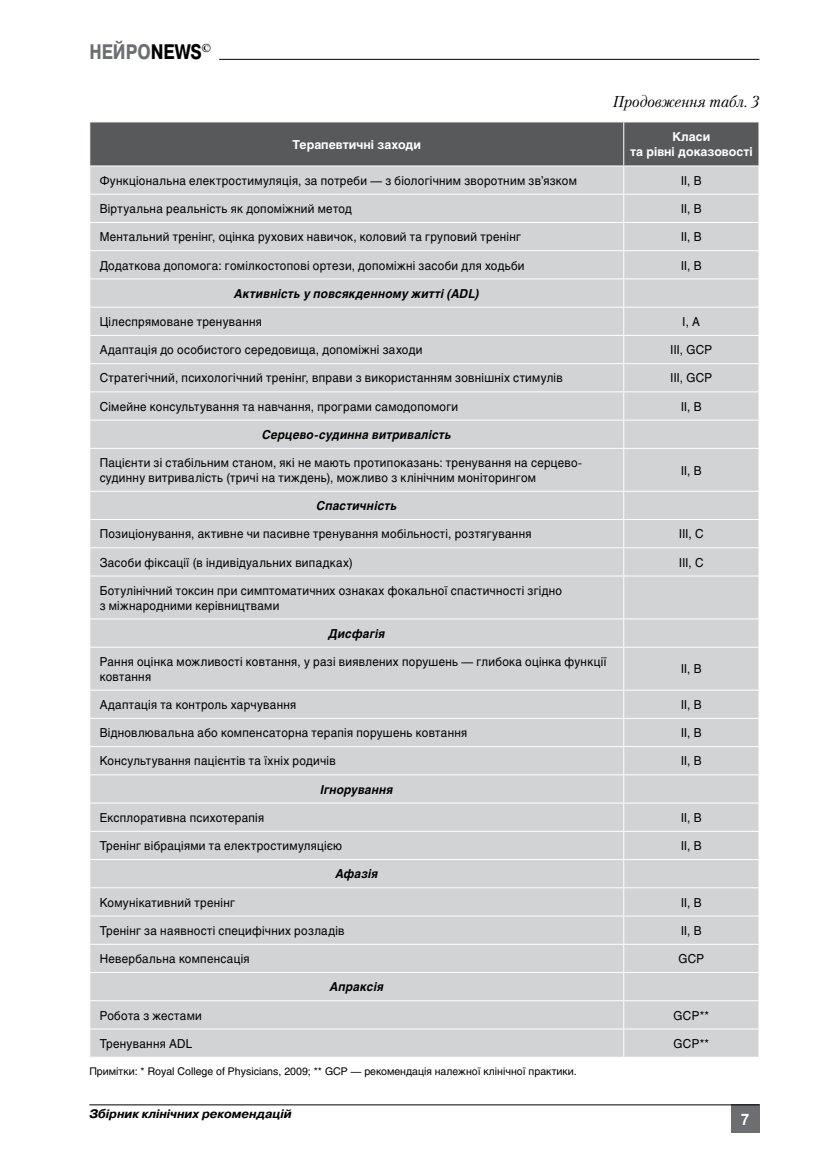
<style>
.page{position:relative;width:819px;height:1166px;background:#fff}
.page>*{position:absolute;margin:0;border:0;box-sizing:border-box;transform-origin:0 0}
.t1{font:700 21px "Pragmatica C";color:#6d6e71;scale:.8 1}
.t2{font:italic 15.75px "Petersburg C";color:#000}
.t3{font:700 15.75px "Helios C";color:#fff;scale:.9 1}
.t4{font:12.25px/14.7px "Helios C";letter-spacing:.025em;color:#000;scale:.95 1}
.t5{font:italic 700 12.25px "Helios C";letter-spacing:.025em;color:#000;scale:.95 1}
.t6{font:700 12.25px/14.7px "Helios C";color:#fff;text-align:center}
.t7{font:italic 700 12.25px "Pragmatica C";color:#000}
.t8{font:10.5px "Helios C";color:#000}
.s1{color:#000}
</style>
<div class="page">
<div style="left:731px;top:1105px;width:28px;height:28px;background:#6d6e71"></div>
<hr style="left:89px;top:1104px;width:670px;height:1px;background:#000">
<hr style="left:219px;top:59px;width:540px;height:1px;background:#000">
<div style="left:90px;top:449px;width:668px;height:608px;background:#d1d3d4"></div>
<hr style="left:623px;top:1028px;width:136px;height:1px;background:#fff">
<hr style="left:89px;top:1028px;width:534px;height:1px;background:#fff">
<hr style="left:623px;top:1000px;width:136px;height:1px;background:#fff">
<hr style="left:89px;top:1000px;width:534px;height:1px;background:#fff">
<hr style="left:623px;top:972px;width:136px;height:1px;background:#fff">
<hr style="left:89px;top:972px;width:534px;height:1px;background:#fff">
<hr style="left:623px;top:944px;width:136px;height:1px;background:#fff">
<hr style="left:89px;top:944px;width:534px;height:1px;background:#fff">
<hr style="left:623px;top:915px;width:136px;height:1px;background:#fff">
<hr style="left:89px;top:915px;width:534px;height:1px;background:#fff">
<hr style="left:623px;top:887px;width:136px;height:1px;background:#fff">
<hr style="left:89px;top:887px;width:534px;height:1px;background:#fff">
<hr style="left:623px;top:859px;width:136px;height:1px;background:#fff">
<hr style="left:89px;top:859px;width:534px;height:1px;background:#fff">
<hr style="left:623px;top:831px;width:136px;height:1px;background:#fff">
<hr style="left:89px;top:831px;width:534px;height:1px;background:#fff">
<hr style="left:623px;top:802px;width:136px;height:1px;background:#fff">
<hr style="left:89px;top:802px;width:534px;height:1px;background:#fff">
<hr style="left:623px;top:774px;width:136px;height:1px;background:#fff">
<hr style="left:89px;top:774px;width:534px;height:1px;background:#fff">
<hr style="left:623px;top:746px;width:136px;height:1px;background:#fff">
<hr style="left:89px;top:746px;width:534px;height:1px;background:#fff">
<svg style="left:758px;top:691px;width:1px;height:366px"></svg>
<hr style="left:623px;top:718px;width:136px;height:1px;background:#fff">
<svg style="left:623px;top:691px;width:1px;height:366px"></svg>
<hr style="left:89px;top:718px;width:534px;height:1px;background:#fff">
<hr style="left:623px;top:690px;width:136px;height:1px;background:#fff">
<hr style="left:623px;top:647px;width:1px;height:43px;background:#fff">
<hr style="left:89px;top:690px;width:534px;height:1px;background:#fff">
<svg style="left:758px;top:619px;width:1px;height:28px"></svg>
<hr style="left:623px;top:647px;width:136px;height:1px;background:#fff">
<svg style="left:623px;top:619px;width:1px;height:28px"></svg>
<hr style="left:89px;top:647px;width:534px;height:1px;background:#fff">
<hr style="left:623px;top:618px;width:136px;height:1px;background:#fff">
<hr style="left:623px;top:576px;width:1px;height:42px;background:#fff">
<hr style="left:89px;top:618px;width:534px;height:1px;background:#fff">
<hr style="left:623px;top:575px;width:136px;height:1px;background:#fff">
<hr style="left:89px;top:575px;width:534px;height:1px;background:#fff">
<hr style="left:623px;top:547px;width:136px;height:1px;background:#fff">
<hr style="left:89px;top:547px;width:534px;height:1px;background:#fff">
<svg style="left:758px;top:492px;width:1px;height:83px"></svg>
<hr style="left:623px;top:519px;width:136px;height:1px;background:#fff">
<svg style="left:623px;top:492px;width:1px;height:83px"></svg>
<hr style="left:89px;top:519px;width:534px;height:1px;background:#fff">
<hr style="left:623px;top:491px;width:136px;height:1px;background:#fff">
<hr style="left:623px;top:449px;width:1px;height:42px;background:#fff">
<hr style="left:89px;top:491px;width:534px;height:1px;background:#fff">
<svg style="left:90px;top:122px;width:669px;height:326px;background:#c2c4c5"></svg>
<hr style="left:89px;top:194px;width:534px;height:1px;background:#fff">
<hr style="left:758px;top:122px;width:1px;height:44px;background:#fff">
<hr style="left:623px;top:166px;width:136px;height:1px;background:#fff">
<hr style="left:623px;top:122px;width:1px;height:44px;background:#fff">
<hr style="left:89px;top:166px;width:534px;height:1px;background:#fff">
<h1 class="t1" style="left:89px;top:40px;width:154px">НЕЙРО<span class="s1">NEWS</span><sup>©</sup></h1>
<p class="t2" style="left:613px;top:92px;width:148px">Продовження табл. 3</p>
<p class="t6" style="left:292px;top:137px;width:130px">Терапевтичні заходи</p>
<p class="t6" style="left:630px;top:130px;width:124px">Класи<br>та рівні доказовості</p>
<p class="t4" style="left:100px;top:173px;width:504px">Функціональна електростимуляція, за потреби — з біологічним зворотним зв’язком</p>
<p class="t4" style="left:681px;top:173px;width:23px">II, B</p>
<p class="t4" style="left:100px;top:201px;width:267px">Віртуальна реальність як допоміжний метод</p>
<p class="t4" style="left:681px;top:201px;width:23px">II, B</p>
<p class="t4" style="left:100px;top:229px;width:445px">Ментальний тренінг, оцінка рухових навичок, коловий та груповий тренінг</p>
<p class="t4" style="left:681px;top:229px;width:23px">II, B</p>
<p class="t4" style="left:100px;top:258px;width:449px">Додаткова допомога: гомілкостопові ортези, допоміжні засоби для ходьби</p>
<p class="t4" style="left:681px;top:258px;width:23px">II, B</p>
<p class="t5" style="left:234px;top:286px;width:259px">Активність у повсякденному житті (ADL)</p>
<p class="t4" style="left:100px;top:314px;width:172px">Цілеспрямоване тренування</p>
<p class="t4" style="left:682px;top:314px;width:20px">I, A</p>
<p class="t4" style="left:100px;top:342px;width:341px">Адаптація до особистого середовища, допоміжні заходи</p>
<p class="t4" style="left:670px;top:342px;width:45px">III, GCP</p>
<p class="t4" style="left:100px;top:371px;width:489px">Стратегічний, психологічний тренінг, вправи з використанням зовнішніх стимулів</p>
<p class="t4" style="left:670px;top:371px;width:45px">III, GCP</p>
<p class="t4" style="left:100px;top:399px;width:379px">Сімейне консультування та навчання, програми самодопомоги</p>
<p class="t4" style="left:681px;top:399px;width:23px">II, B</p>
<p class="t5" style="left:262px;top:427px;width:201px">Серцево-судинна витривалість</p>
<p class="t4" style="left:100px;top:455px;width:508px">Пацієнти зі стабільним станом, які не мають протипоказань: тренування на серцево&shy;судинну витривалість (тричі на тиждень), можливо з клінічним моніторингом</p>
<p class="t4" style="left:681px;top:463px;width:23px">II, B</p>
<p class="t5" style="left:316px;top:499px;width:86px">Спастичність</p>
<p class="t4" style="left:100px;top:526px;width:456px">Позиціонування, активне чи пасивне тренування мобільності, розтягування</p>
<p class="t4" style="left:679px;top:526px;width:27px">III, C</p>
<p class="t4" style="left:100px;top:555px;width:268px">Засоби фіксації (в індивідуальних випадках)</p>
<p class="t4" style="left:679px;top:555px;width:27px">III, C</p>
<p class="t4" style="left:100px;top:583px;width:488px">Ботулінічний токсин при симптоматичних ознаках фокальної спастичності згідно з міжнародними керівництвами</p>
<p class="t5" style="left:328px;top:626px;width:61px">Дисфагія</p>
<p class="t4" style="left:100px;top:654px;width:535px">Рання оцінка можливості ковтання, у разі виявлених порушень — глибока оцінка функції ковтання</p>
<p class="t4" style="left:681px;top:661px;width:23px">II, B</p>
<p class="t4" style="left:100px;top:697px;width:208px">Адаптація та контроль харчування</p>
<p class="t4" style="left:681px;top:697px;width:23px">II, B</p>
<p class="t4" style="left:100px;top:725px;width:388px">Відновлювальна або компенсаторна терапія порушень ковтання</p>
<p class="t4" style="left:681px;top:725px;width:23px">II, B</p>
<p class="t4" style="left:100px;top:753px;width:250px">Консультування пацієнтів та їхніх родичів</p>
<p class="t4" style="left:681px;top:753px;width:23px">II, B</p>
<p class="t5" style="left:320px;top:782px;width:78px">Ігнорування</p>
<p class="t4" style="left:100px;top:810px;width:174px">Експлоративна психотерапія</p>
<p class="t4" style="left:681px;top:810px;width:23px">II, B</p>
<p class="t4" style="left:100px;top:838px;width:257px">Тренінг вібраціями та електростимуляцією</p>
<p class="t4" style="left:681px;top:838px;width:23px">II, B</p>
<p class="t5" style="left:335px;top:867px;width:47px">Афазія</p>
<p class="t4" style="left:100px;top:895px;width:144px">Комунікативний тренінг</p>
<p class="t4" style="left:681px;top:895px;width:23px">II, B</p>
<p class="t4" style="left:100px;top:923px;width:259px">Тренінг за наявності специфічних розладів</p>
<p class="t4" style="left:681px;top:923px;width:23px">II, B</p>
<p class="t4" style="left:100px;top:951px;width:159px">Невербальна компенсація</p>
<p class="t4" style="left:678px;top:951px;width:29px">GCP</p>
<p class="t5" style="left:330px;top:980px;width:58px">Апраксія</p>
<p class="t4" style="left:100px;top:1008px;width:109px">Робота з жестами</p>
<p class="t4" style="left:673px;top:1008px;width:39px">GCP**</p>
<p class="t4" style="left:100px;top:1036px;width:99px">Тренування ADL</p>
<p class="t4" style="left:673px;top:1036px;width:39px">GCP**</p>
<p class="t8" style="left:89px;top:1065px;width:489px">Примітки: * Royal College of Physicians, 2009; ** GCP — рекомендація належної клінічної практики.</p>
<p class="t7" style="left:89px;top:1107px;width:204px">Збірник клінічних рекомендацій</p>
<p class="t3" style="left:741px;top:1110px;width:10px">7</p>
</div>
